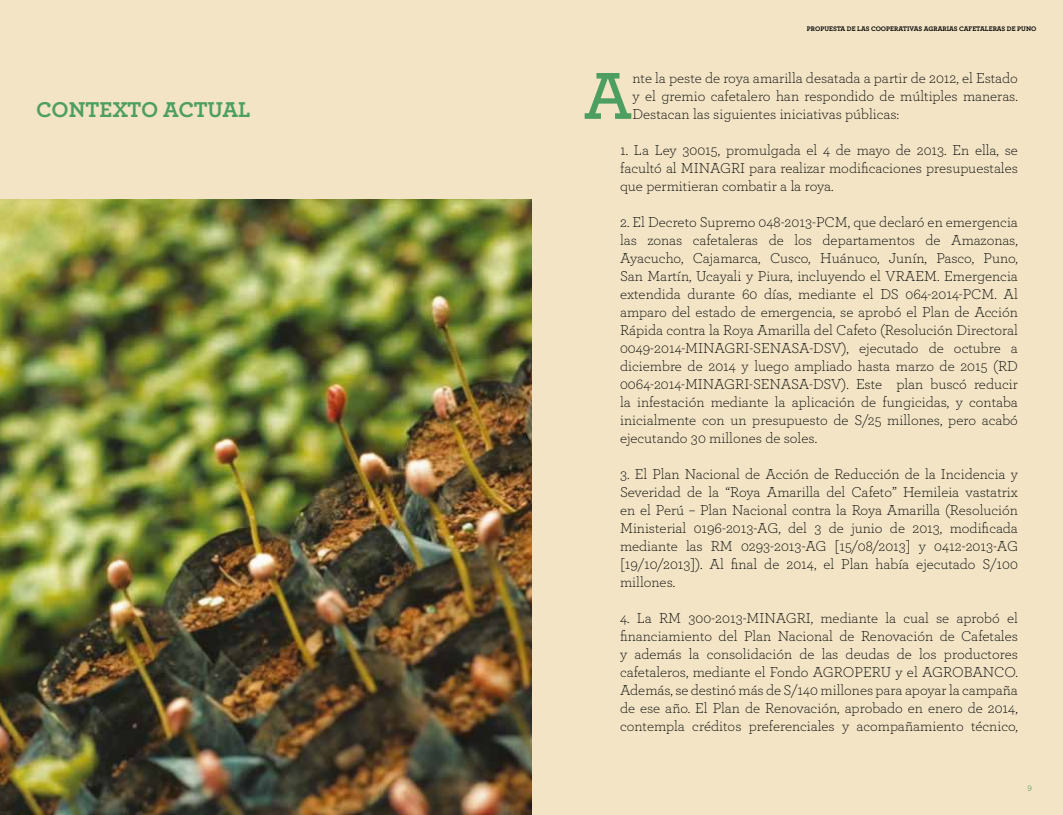
<style>
.page{position:relative;width:1063px;height:815px;background:#f2e4c5}
.page>*{position:absolute;margin:0;border:0;box-sizing:border-box;transform-origin:0 0}
.t1{font:600 69.75px "Archer";color:#4d9e61}
.t2{font:700 22.5px "Archer";letter-spacing:-.015em;color:#4d9e61}
.t3{font:300 15px/18px "Archer";color:#000;text-align:justify}
.t4{font:8.75px "Archer";color:#4d9e61}
.t5{font:700 6.88px "Archer Pro";color:#000}
</style>
<div class="page">
<img style="left:0;top:200px;width:531px;height:615px">
<h2 class="t2" style="left:36px;top:91px;width:216px">CONTEXTO ACTUAL</h2>
<p class="t5" style="left:807px;top:23px;width:231px">PROPUESTA DE LAS COOPERATIVAS AGRARIAS CAFETALERAS DE PUNO</p>
<h1 class="t1" style="left:584px;top:43px;width:50px">A</h1>
<p class="t3" style="left:632px;top:68px;width:387px">nte la peste de roya amarilla desatada a partir de 2012, el Estado y el gremio cafetalero han respondido de múltiples maneras.<br>Destacan las siguientes iniciativas públicas:</p>
<p class="t3" style="left:620px;top:140px;width:399px">1. La Ley 30015, promulgada el 4 de mayo de 2013. En ella, se facultó al MINAGRI para realizar modificaciones presupuestales que permitieran combatir a la roya.</p>
<p class="t3" style="left:620px;top:212px;width:399px">2. El Decreto Supremo 048-2013-PCM, que declaró en emergencia las zonas cafetaleras de los departamentos de Amazonas, Ayacucho, Cajamarca, Cusco, Huánuco, Junín, Pasco, Puno, San Martín, Ucayali y Piura, incluyendo el VRAEM. Emergencia extendida durante 60 días, mediante el DS 064-2014-PCM. Al amparo del estado de emergencia, se aprobó el Plan de Acción Rápida contra la Roya Amarilla del Cafeto (Resolución Directoral 0049-2014-MINAGRI-SENASA-DSV), ejecutado de octubre a diciembre de 2014 y luego ampliado hasta marzo de 2015 (RD 0064-2014-MINAGRI-SENASA-DSV). Este plan buscó reducir la infestación mediante la aplicación de fungicidas, y contaba inicialmente con un presupuesto de S/25 millones, pero acabó ejecutando 30 millones de soles.</p>
<p class="t3" style="left:620px;top:464px;width:399px">3. El Plan Nacional de Acción de Reducción de la Incidencia y Severidad de la “Roya Amarilla del Cafeto” Hemileia vastatrix en el Perú – Plan Nacional contra la Roya Amarilla (Resolución Ministerial 0196-2013-AG, del 3 de junio de 2013, modificada mediante las RM 0293-2013-AG [15/08/2013] y 0412-2013-AG [19/10/2013]). Al final de 2014, el Plan había ejecutado S/100 millones.</p>
<p class="t3" style="left:620px;top:608px;width:399px">4. La RM 300-2013-MINAGRI, mediante la cual se aprobó el financiamiento del Plan Nacional de Renovación de Cafetales y además la consolidación de las deudas de los productores cafetaleros, mediante el Fondo AGROPERU y el AGROBANCO.<br>Además, se destinó más de S/140 millones para apoyar la campaña de ese año. El Plan de Renovación, aprobado en enero de 2014, contempla créditos preferenciales y acompañamiento técnico,</p>
<p class="t4" style="left:1027px;top:781px;width:6px">9</p>
</div>
